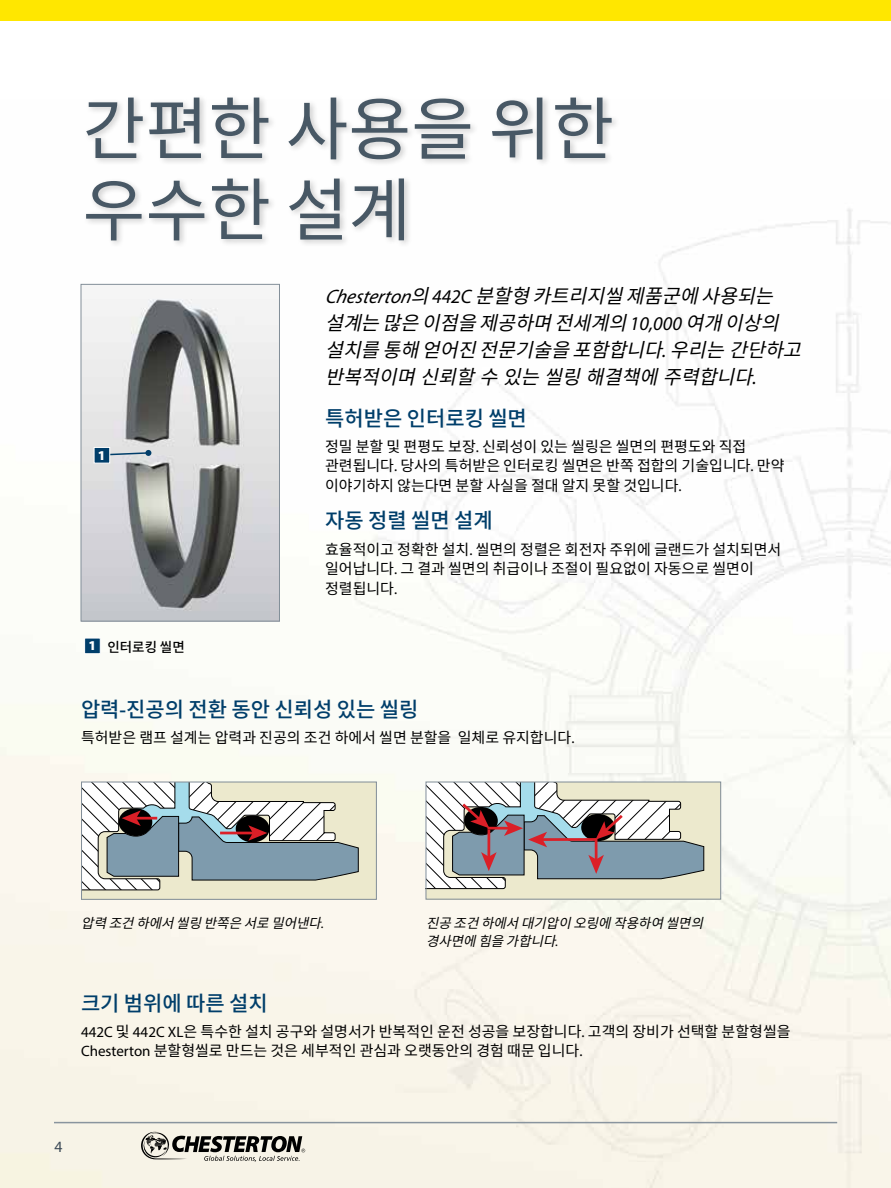
<style>
.page{position:relative;width:891px;height:1188px;background:#fff}
.page>*{position:absolute;margin:0;border:0;box-sizing:border-box;transform-origin:0 0}
.t1{font:69px/81px "Noto Sans CJ Kkr";color:#485865}
.t2{font:500 21px "Noto Sans CJ Kkr";color:#003e6a}
.t3{font:italic 19.5px/27px "Noto Sans CJ Kkr";color:#000}
.t4{font:15.75px "Myriad Pro";color:#3d4a57}
.t5{font:15px/19.5px "Noto Sans CJ Kkr";color:#000}
.t6{font:italic 13.5px/18px "Noto Sans CJ Kkr";color:#000}
.t7{font:500 13.5px "Noto Sans CJ Kkr";color:#000}
.t8{font:900 13.5px "Myriad Pro";color:#fff}
.s1{font-family:"Myriad Pro"}
.s2{font-family:"Myriad Pro";font-weight:600}
</style>
<div class="page">
<svg style="left:141px;top:1131px;width:164px;height:31px;background:#a8a59d"></svg>
<hr style="left:54px;top:1122px;width:783px;height:1px;background:#89949e">
<div style="left:0;top:0;width:891px;height:21px;background:#ffe700"></div>
<div style="left:426px;top:782px;width:295px;height:117px;background:#ece9cd"></div>
<svg style="left:427px;top:783px;width:277px;height:106px"></svg>
<div style="left:425px;top:781px;width:296px;height:119px;border:1px solid #838f99"></div>
<div style="left:82px;top:782px;width:294px;height:117px;background:#ece9cd"></div>
<svg style="left:83px;top:784px;width:276px;height:106px"></svg>
<div style="left:81px;top:782px;width:296px;height:118px;border:1px solid #838f99"></div>
<img style="left:83px;top:286px;width:195px;height:333px">
<div style="left:81px;top:284px;width:199px;height:337px;border:1px solid #838f99"></div>
<svg style="left:110px;top:451px;width:40px;height:6px"></svg>
<div style="left:145px;top:450px;width:7px;height:6px;background:#003e6a;border-radius:50%"></div>
<div style="left:94px;top:447px;width:16px;height:16px;background:#003e6a;border:1px solid #fff"></div>
<div style="left:84px;top:638px;width:17px;height:16px;background:#003e6a;border:1px solid #fff"></div>
<div style="left:82px;top:94px;width:538px;height:155px;background:#000;opacity:.2"></div>
<h1 class="t1" style="left:82px;top:90px;width:533px">간편한 사용을 위한 우수한 설계</h1>
<p class="t8" style="left:98px;top:446px;width:9px">1</p>
<p class="t8" style="left:88px;top:637px;width:9px">1</p>
<p class="t7" style="left:107px;top:639px;width:79px">인터로킹 씰면</p>
<h3 class="t3" style="left:325px;top:283px;width:489px"><span class="s1">Chesterton</span> 의<span class="s1">4 4 2 C</span> 분할형카트리지씰제품군에사용되는 설계는 많은 이점을 제공하며 전세계의<span class="s1">1 0, 0 0 0</span> 여개 이상의 설치를 통해 얻어진 전문기술을 포함합니다<span class="s1">.</span> 우리는간단하고 반복적이며신뢰할수있는씰링해결책에주력합니다<span class="s1">.</span></h3>
<h2 class="t2" style="left:325px;top:406px;width:203px">특허받은 인터로킹 씰면</h2>
<p class="t5" style="left:325px;top:437px;width:461px">정밀 분할 및 편평도 보장<span class="s1">.</span> 신뢰성이 있는 씰링은 씰면의 편평도와 직접 관련됩니다<span class="s1">.</span> 당사의 특허받은 인터로킹 씰면은 반쪽 접합의 기술입니다<span class="s1">.</span> 만약 이야기하지 않는다면 분할 사실을 절대 알지 못할 것입니다<span class="s1">.</span></p>
<h2 class="t2" style="left:325px;top:509px;width:169px">자동 정렬 씰면 설계</h2>
<p class="t5" style="left:325px;top:540px;width:458px">효율적이고 정확한 설치<span class="s1">.</span> 씰면의 정렬은 회전자 주위에 글랜드가 설치되면서 일어납니다<span class="s1">.</span> 그 결과 씰면의 취급이나 조절이 필요없이 자동으로 씰면이 정렬됩니다<span class="s1">.</span></p>
<h2 class="t2" style="left:81px;top:698px;width:339px">압력<span class="s2">-</span>진공의 전환 동안 신뢰성 있는 씰링</h2>
<p class="t5" style="left:81px;top:728px;width:495px">특허받은 램프 설계는 압력과 진공의 조건 하에서 씰면 분할을 일체로 유지합니다<span class="s1">.</span></p>
<p class="t6" style="left:81px;top:914px;width:249px">압력 조건 하에서 씰링 반쪽은 서로 밀어낸다<span class="s1">.</span></p>
<p class="t6" style="left:426px;top:914px;width:287px">진공 조건 하에서 대기압이 오링에 작용하여 씰면의 경사면에 힘을 가합니다<span class="s1">.</span></p>
<h2 class="t2" style="left:81px;top:991px;width:188px">크기 범위에 따른 설치</h2>
<p class="t5" style="left:81px;top:1022px;width:711px"><span class="s1">442C</span> 및 <span class="s1">442C XL</span>은 특수한 설치 공구와 설명서가 반복적인 운전 성공을 보장합니다<span class="s1">.</span> 고객의 장비가 선택할 분할형씰을<br><span class="s1">Chesterton</span> 분할형씰로 만드는 것은 세부적인 관심과 오랫동안의 경험 때문 입니다<span class="s1">.</span></p>
<p class="t4" style="left:54px;top:1137px;width:10px">4</p>
</div>
